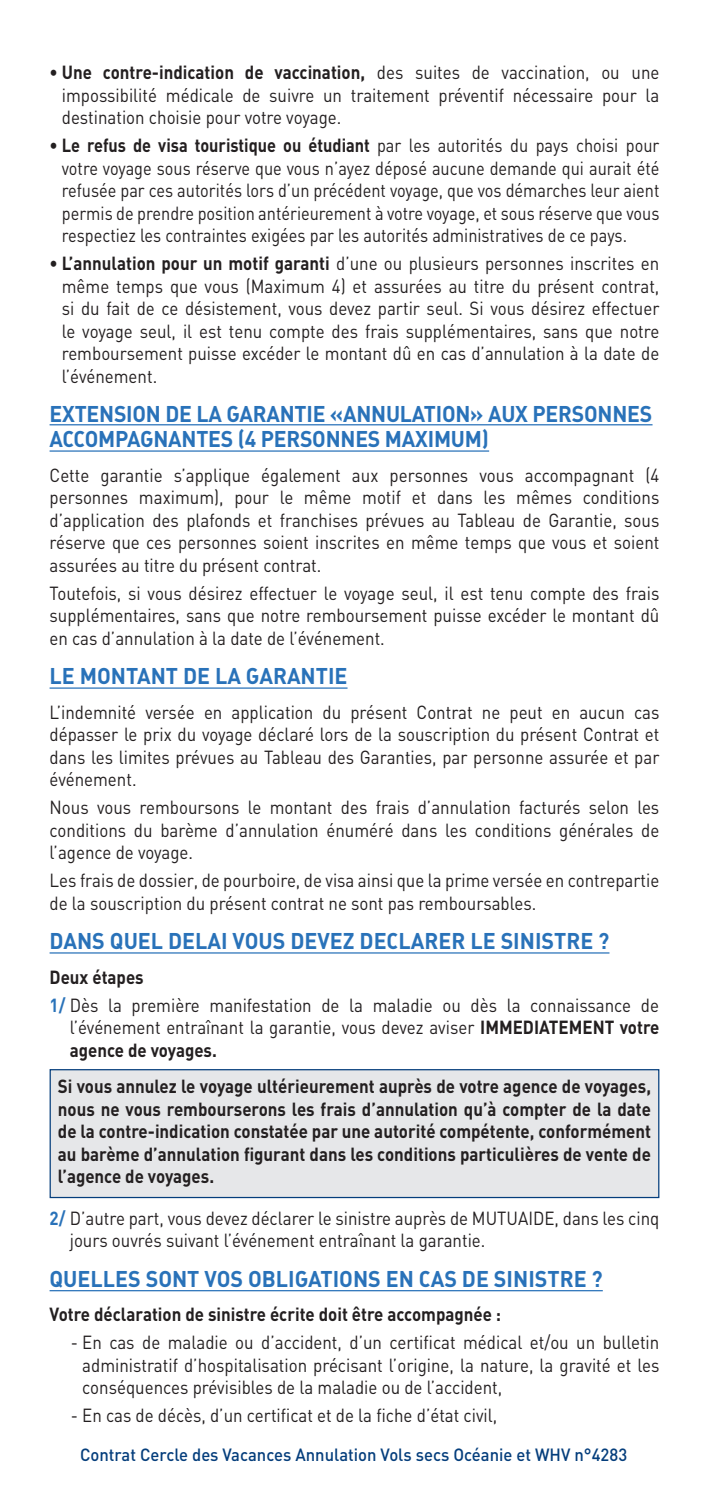
<style>
.page{position:relative;width:709px;height:1489px;background:#fff}
.page>*{position:absolute;margin:0;border:0;box-sizing:border-box;transform-origin:0 0}
.TITRE_SOULIGNE{font:700 22.5px "DIN";color:#2972b9;scale:.95 1}
.TITRE_SOULIGNE-2{font:700 22.5px/25px "DIN";color:#2972b9;scale:.94 1}
.texte_courant{font:18.75px/22.5px "DIN";color:#231f20;text-align:justify;scale:.9 1}
.texte_courant-2{font:18.75px/22.5px "DIN";color:#231f20;text-align:justify;scale:.87 1}
.texte_courant-3{font:700 18.75px/22.5px "DIN";color:#231f20;text-align:justify;scale:.9 1}
.t1{font:500 17.5px "DIN";color:#053e7c;scale:.95 1}
.s1{font-weight:700}
.s2{font-weight:700;color:#2972b9}
</style>
<div class="page">
<hr style="left:50px;top:424px;width:602px;height:1px;background:#2972b9">
<hr style="left:50px;top:450px;width:439px;height:1px;background:#2972b9">
<hr style="left:50px;top:687px;width:297px;height:1px;background:#2972b9">
<hr style="left:50px;top:952px;width:559px;height:1px;background:#2972b9">
<hr style="left:50px;top:1289px;width:552px;height:2px;background:#2972b9">
<div style="left:50px;top:1069px;width:608px;height:128px;background:#e6e7e9"></div>
<div style="left:50px;top:1068px;width:609px;height:129px;border:1px solid #053e7c"></div>
<p class="texte_courant" style="left:62px;top:61px;width:665px;text-indent:-12px"><span class="s1">• Une contre-indication de vaccination,</span> des suites de vaccination, ou une impossibilité médicale de suivre un traitement préventif nécessaire pour la destination choisie pour votre voyage.</p>
<p class="texte_courant-2" style="left:62px;top:134px;width:688px;text-indent:-12px"><span class="s1">• Le refus de visa touristique ou étudiant</span> par les autorités du pays choisi pour votre voyage sous réserve que vous n’ayez déposé aucune demande qui aurait été refusée par ces autorités lors d’un précédent voyage, que vos démarches leur aient permis de prendre position antérieurement à votre voyage, et sous réserve que vous respectiez les contraintes exigées par les autorités administratives de ce pays.</p>
<p class="texte_courant" style="left:62px;top:252px;width:665px;text-indent:-12px"><span class="s1">• L’annulation pour un motif garanti</span> d’une ou plusieurs personnes inscrites en même temps que vous (Maximum 4) et assurées au titre du présent contrat, si du fait de ce désistement, vous devez partir seul. Si vous désirez effectuer le voyage seul, il est tenu compte des frais supplémentaires, sans que notre remboursement puisse excéder le montant dû en cas d’annulation à la date de l’événement.</p>
<p class="TITRE_SOULIGNE-2" style="left:50px;top:400px;width:642px">EXTENSION DE LA GARANTIE «ANNULATION» AUX PERSONNES<br>ACCOMPAGNANTES (4 PERSONNES MAXIMUM)</p>
<p class="texte_courant" style="left:50px;top:463px;width:679px">Cette garantie s’applique également aux personnes vous accompagnant (4 personnes maximum), pour le même motif et dans les mêmes conditions d’application des plafonds et franchises prévues au Tableau de Garantie, sous réserve que ces personnes soient inscrites en même temps que vous et soient assurées au titre du présent contrat.</p>
<p class="texte_courant" style="left:50px;top:581px;width:679px">Toutefois, si vous désirez effectuer le voyage seul, il est tenu compte des frais supplémentaires, sans que notre remboursement puisse excéder le montant dû en cas d’annulation à la date de l’événement.</p>
<p class="TITRE_SOULIGNE" style="left:50px;top:661px;width:315px">LE MONTANT DE LA GARANTIE</p>
<p class="texte_courant" style="left:50px;top:700px;width:679px">L’indemnité versée en application du présent Contrat ne peut en aucun cas dépasser le prix du voyage déclaré lors de la souscription du présent Contrat et dans les limites prévues au Tableau des Garanties, par personne assurée et par événement.</p>
<p class="texte_courant" style="left:50px;top:795px;width:679px">Nous vous remboursons le montant des frais d’annulation facturés selon les conditions du barème d’annulation énuméré dans les conditions générales de l’agence de voyage.</p>
<p class="texte_courant" style="left:50px;top:868px;width:679px">Les frais de dossier, de pourboire, de visa ainsi que la prime versée en contrepartie de la souscription du présent contrat ne sont pas remboursables.</p>
<p class="TITRE_SOULIGNE" style="left:50px;top:925px;width:591px">DANS QUEL DELAI VOUS DEVEZ DECLARER LE SINISTRE ?</p>
<p class="texte_courant-3" style="left:50px;top:964px;width:106px">Deux étapes</p>
<p class="texte_courant" style="left:70px;top:993px;width:656px;text-indent:-20px"><span class="s2">1/</span> Dès la première manifestation de la maladie ou dès la connaissance de l’événement entraînant la garantie, vous devez aviser <span class="s1">IMMEDIATEMENT votre agence de voyages.</span></p>
<p class="texte_courant-3" style="left:58px;top:1074px;width:660px">Si vous annulez le voyage ultérieurement auprès de votre agence de voyages, nous ne vous rembourserons les frais d’annulation qu’à compter de la date de la contre-indication constatée par une autorité compétente, conformément au barème d’annulation figurant dans les conditions particulières de vente de l’agence de voyages.</p>
<p class="texte_courant" style="left:70px;top:1206px;width:656px;text-indent:-20px"><span class="s2">2/</span> D’autre part, vous devez déclarer le sinistre auprès de MUTUAIDE, dans les cinq jours ouvrés suivant l’événement entraînant la garantie.</p>
<p class="TITRE_SOULIGNE" style="left:50px;top:1263px;width:583px">QUELLES SONT VOS OBLIGATIONS EN CAS DE SINISTRE ?</p>
<p class="texte_courant-3" style="left:50px;top:1302px;width:503px">Votre déclaration de sinistre écrite doit être accompagnée :</p>
<p class="texte_courant" style="left:82px;top:1330px;width:642px;text-indent:-11px">- En cas de maladie ou d’accident, d’un certificat médical et/ou un bulletin administratif d’hospitalisation précisant l’origine, la nature, la gravité et les conséquences prévisibles de la maladie ou de l’accident,</p>
<p class="texte_courant" style="left:71px;top:1403px;width:475px">- En cas de décès, d’un certificat et de la fiche d’état civil,</p>
<p class="t1" style="left:80px;top:1443px;width:577px">Contrat Cercle des Vacances Annulation Vols secs Océanie et WHV n°4283</p>
</div>
